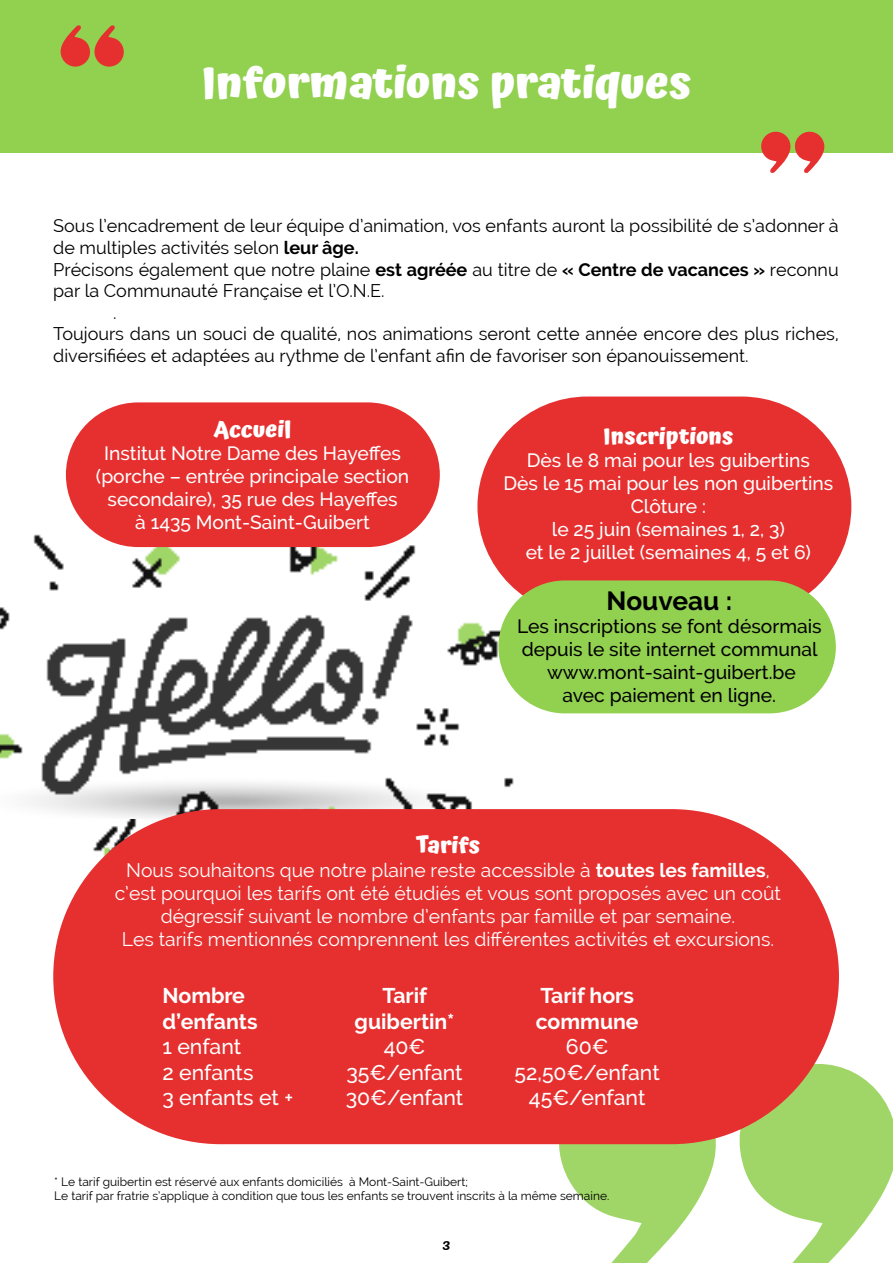
<style>
.page{position:relative;width:893px;height:1263px;background:#fff}
.page>*{position:absolute;margin:0;border:0;box-sizing:border-box;transform-origin:0 0}
.t1{font:700 44.7px "Atma";color:#fff}
.t2{font:700 26.25px "Raleway";color:#000}
.t3{font:700 22.8px "Atma";letter-spacing:-.02em;color:#fff}
.t4{font:700 22.65px "Atma";color:#fff}
.t5{font:500 21.3px "Raleway";color:#fff}
.t6{font:700 21.3px "Raleway";color:#fff}
.t7{font:19.35px/23.1px "Raleway";color:#fff;text-align:center}
.t8{font:500 19.2px/23.1px "Raleway";color:#fff;text-align:center}
.t9{font:500 19.2px/23.1px "Raleway";color:#000;text-align:center}
.t10{font:18px "Raleway";color:#000}
.t11{font:15px "Pacifico";color:#000}
.t12{font:12px/14.4px "Raleway";color:#000}
.s1{font-weight:700}
</style>
<div class="page">
<img style="left:0;top:476px;width:554px;height:437px">
<svg style="left:551px;top:1135px;width:175px;height:128px"></svg>
<svg style="left:737px;top:1045px;width:156px;height:218px"></svg>
<div style="left:0;top:0;width:893px;height:152px;background:#92d050"></div>
<svg style="left:60px;top:25px;width:64px;height:42px"></svg>
<svg style="left:760px;top:131px;width:65px;height:42px"></svg>
<div style="left:66px;top:402px;width:374px;height:145px;background:#e63030;border-radius:72px"></div>
<div style="left:477px;top:396px;width:374px;height:220px;background:#e63030;border-radius:110px"></div>
<div style="left:498px;top:580px;width:338px;height:133px;background:#92d050;border-radius:66px"></div>
<div style="left:53px;top:809px;width:786px;height:335px;background:#e63030;border-radius:168px"></div>
<h1 class="t1" style="left:201px;top:57px;width:492px">Informations pratiques</h1>
<p class="t10" style="left:53px;top:216px;width:787px">Sous l’encadrement de leur équipe d’animation, vos enfants auront la possibilité de s’adonner à</p>
<p class="t10" style="left:53px;top:237px;width:307px">de multiples activités selon <span class="s1">leur âge.</span></p>
<p class="t10" style="left:53px;top:259px;width:787px">Précisons également que notre plaine <span class="s1">est agréée</span> au titre de <span class="s1">« Centre de vacances »</span> reconnu</p>
<p class="t10" style="left:53px;top:280px;width:333px">par la Communauté Française et l’O.N.E.</p>
<p class="t10" style="left:113px;top:302px;width:5px">.</p>
<p class="t10" style="left:53px;top:324px;width:787px">Toujours dans un souci de qualité, nos animations seront cette année encore des plus riches,</p>
<p class="t10" style="left:53px;top:345px;width:697px">diversifiées et adaptées au rythme de l’enfant afin de favoriser son épanouissement.</p>
<p class="t4" style="left:214px;top:416px;width:79px">Accueil</p>
<p class="t8" style="left:96px;top:442px;width:315px">Institut Notre Dame des Hayeffes (porche – entrée principale section secondaire), 35 rue des Hayeffes<br>à 1435 Mont-Saint-Guibert</p>
<p class="t4" style="left:603px;top:423px;width:132px">Inscriptions</p>
<p class="t8" style="left:503px;top:448px;width:331px">Dès le 8 mai pour les guibertins<br>Dès le 15 mai pour les non guibertins<br>Clôture :<br>le 25 juin (semaines 1, 2, 3)<br>et le 2 juillet (semaines 4, 5 et 6)</p>
<h2 class="t2" style="left:607px;top:585px;width:127px">Nouveau :</h2>
<p class="t9" style="left:517px;top:614px;width:306px">Les inscriptions se font désormais depuis le site internet communal www.mont-saint-guibert.be<br>avec paiement en ligne.</p>
<p class="t3" style="left:416px;top:832px;width:66px">Tarifs</p>
<p class="t7" style="left:115px;top:858px;width:667px">Nous souhaitons que notre plaine reste accessible à <span class="s1">toutes les familles</span>, c’est pourquoi les tarifs ont été étudiés et vous sont proposés avec un coût dégressif suivant le nombre d’enfants par famille et par semaine.<br>Les tarifs mentionnés comprennent les différentes activités et excursions.</p>
<p class="t6" style="left:162px;top:983px;width:84px">Nombre</p>
<p class="t6" style="left:383px;top:983px;width:46px">Tarif</p>
<p class="t6" style="left:540px;top:983px;width:95px">Tarif hors</p>
<p class="t6" style="left:162px;top:1009px;width:97px">d’enfants</p>
<p class="t6" style="left:355px;top:1009px;width:101px">guibertin*</p>
<p class="t6" style="left:536px;top:1009px;width:104px">commune</p>
<p class="t5" style="left:162px;top:1034px;width:80px">1 enfant</p>
<p class="t5" style="left:384px;top:1034px;width:43px">40€</p>
<p class="t5" style="left:566px;top:1034px;width:44px">60€</p>
<p class="t5" style="left:162px;top:1060px;width:93px">2 enfants</p>
<p class="t5" style="left:346px;top:1060px;width:118px">35€/enfant</p>
<p class="t5" style="left:514px;top:1060px;width:147px">52,50€/enfant</p>
<p class="t5" style="left:162px;top:1085px;width:132px">3 enfants et +</p>
<p class="t5" style="left:346px;top:1085px;width:119px">30€/enfant</p>
<p class="t5" style="left:529px;top:1085px;width:118px">45€/enfant</p>
<p class="t12" style="left:54px;top:1174px;width:557px">* Le tarif guibertin est réservé aux enfants domiciliés à Mont-Saint-Guibert;<br>Le tarif par fratrie s’applique à condition que tous les enfants se trouvent inscrits à la même semaine.</p>
<p class="t11" style="left:443px;top:1236px;width:9px">3</p>
</div>
